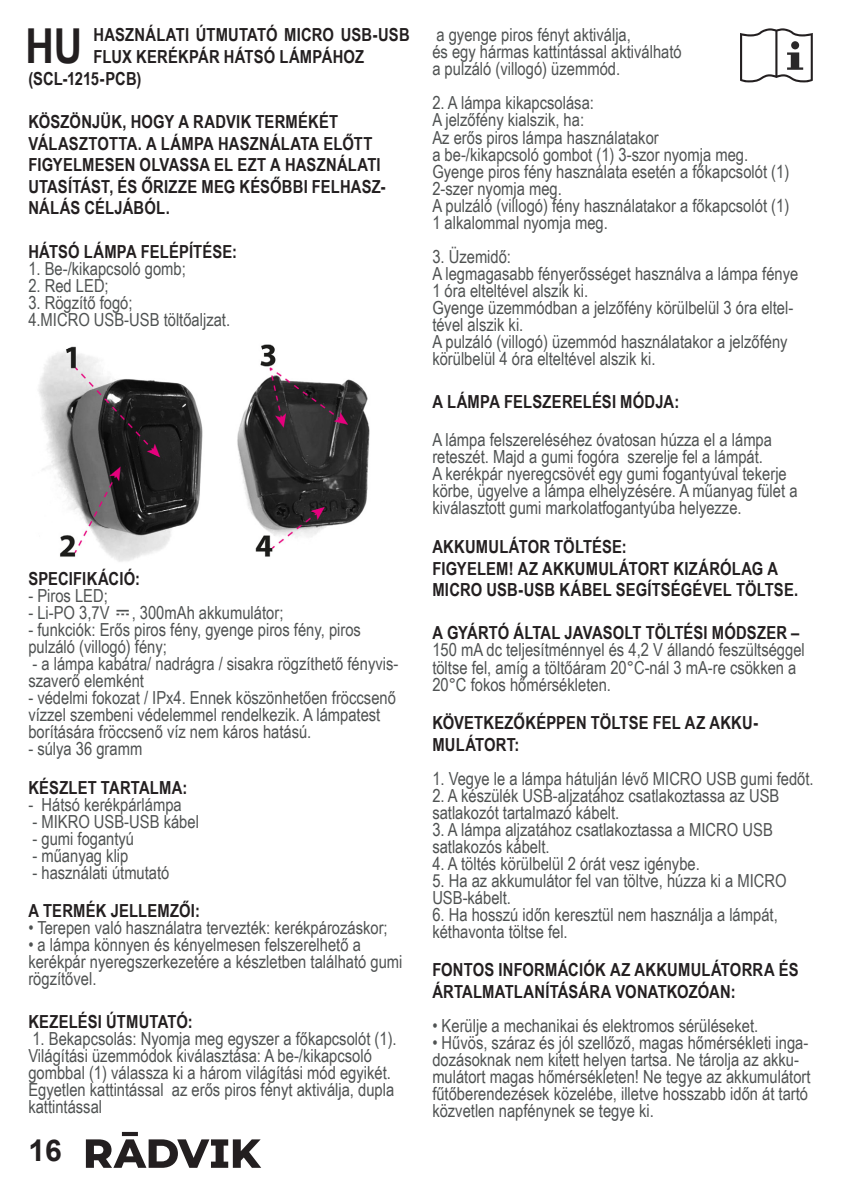
<style>
.page{position:relative;width:842px;height:1191px;background:#fff}
.page>*{position:absolute;margin:0;border:0;box-sizing:border-box;transform-origin:0 0}
.Zwykły_akapit{font:700 48.2px "Arial Narrow";color:#231f20}
.t1{font:700 30px "Arial";color:#231f20}
.t2{font:18px/17px "Arial Narrow";color:#4f5252}
.Zwykły_akapit-2{font:700 18px/21.6px "Arial Narrow";letter-spacing:.01em;color:#231f20}
.s1{font-weight:700;color:#231f20}
</style>
<div class="page">
<img style="left:38px;top:344px;width:332px;height:218px">
<svg style="left:740px;top:28px;width:73px;height:54px"></svg>
<svg style="left:86px;top:1132px;width:175px;height:35px"></svg>
<p class="Zwykły_akapit" style="left:26px;top:10px;width:58px">HU</p>
<p class="Zwykły_akapit-2" style="left:93px;top:23px;width:318px">HASZNÁLATI ÚTMUTATÓ MICRO USB-USB<br>FLUX KERÉKPÁR HÁTSÓ LÁMPÁHOZ</p>
<p class="Zwykły_akapit-2" style="left:28px;top:67px;width:115px">(SCL-1215-PCB)</p>
<p class="Zwykły_akapit-2" style="left:28px;top:110px;width:359px">KÖSZÖNJÜK, HOGY A RADVIK TERMÉKÉT VÁLASZTOTTA. A LÁMPA HASZNÁLATA ELŐTT FIGYELMESEN OLVASSA EL EZT A HASZNÁLATI UTASÍTÁST, ÉS ŐRIZZE MEG KÉSŐBBI FELHASZ-NÁLÁS CÉLJÁBÓL.</p>
<p class="Zwykły_akapit-2" style="left:28px;top:239px;width:210px">HÁTSÓ LÁMPA FELÉPÍTÉSE:</p>
<p class="t2" style="left:28px;top:259px;width:159px">1. Be-/kikapcsoló gomb;</p>
<p class="t2" style="left:28px;top:276px;width:82px">2. Red LED;</p>
<p class="t2" style="left:28px;top:293px;width:106px">3. Rögzítő fogó;</p>
<p class="t2" style="left:28px;top:310px;width:203px">4.MICRO USB-USB töltőaljzat.</p>
<p class="Zwykły_akapit-2" style="left:28px;top:567px;width:113px">SPECIFIKÁCIÓ:</p>
<p class="t2" style="left:28px;top:586px;width:81px">- Piros LED;</p>
<p class="t2" style="left:28px;top:603px;width:257px">- Li-PO 3,7V , 300mAh akkumulátor;</p>
<p class="t2" style="left:28px;top:620px;width:334px">- funkciók: Erős piros fény, gyenge piros fény, piros pulzáló (villogó) fény;</p>
<p class="t2" style="left:28px;top:654px;width:372px">- a lámpa kabátra/ nadrágra / sisakra rögzíthető fényvis&shy;szaverő elemként</p>
<p class="t2" style="left:28px;top:688px;width:369px">- védelmi fokozat / IPx4. Ennek köszönhetően fröccsenő vízzel szembeni védelemmel rendelkezik. A lámpatest borítására fröccsenő víz nem káros hatású.</p>
<p class="t2" style="left:28px;top:739px;width:116px">- súlya 36 gramm</p>
<p class="Zwykły_akapit-2" style="left:28px;top:775px;width:161px">KÉSZLET TARTALMA:</p>
<p class="t2" style="left:28px;top:795px;width:155px">- Hátsó kerékpárlámpa</p>
<p class="t2" style="left:32px;top:812px;width:168px">- MIKRO USB-USB kábel</p>
<p class="t2" style="left:32px;top:829px;width:103px">- gumi fogantyú</p>
<p class="t2" style="left:32px;top:846px;width:97px">- műanyag klip</p>
<p class="t2" style="left:32px;top:863px;width:139px">- használati útmutató</p>
<p class="Zwykły_akapit-2" style="left:28px;top:899px;width:173px">A TERMÉK JELLEMZŐI:</p>
<p class="t2" style="left:28px;top:918px;width:361px">• Terepen való használatra tervezték: kerékpározáskor;</p>
<p class="t2" style="left:28px;top:935px;width:376px">• a lámpa könnyen és kényelmesen felszerelhető a kerékpár nyeregszerkezetére a készletben található gumi rögzítővel.</p>
<p class="Zwykły_akapit-2" style="left:28px;top:1010px;width:166px">KEZELÉSI ÚTMUTATÓ:</p>
<p class="t2" style="left:32px;top:1030px;width:366px">1. Bekapcsolás: Nyomja meg egyszer a főkapcsolót (1).</p>
<p class="t2" style="left:28px;top:1047px;width:367px">Világítási üzemmódok kiválasztása: A be-/kikapcsoló gombbal (1) válassza ki a három világítási mód egyikét.<br>Egyetlen kattintással az erős piros fényt aktiválja, dupla kattintással</p>
<h2 class="t1" style="left:28px;top:1129px;width:35px">16</h2>
<p class="t2" style="left:436px;top:26px;width:196px">a gyenge piros fényt aktiválja,</p>
<p class="t2" style="left:432px;top:43px;width:251px">és egy hármas kattintással aktiválható</p>
<p class="t2" style="left:432px;top:60px;width:189px">a pulzáló (villogó) üzemmód.</p>
<p class="t2" style="left:432px;top:94px;width:163px">2. A lámpa kikapcsolása:</p>
<p class="t2" style="left:432px;top:111px;width:153px">A jelzőfény kialszik, ha:</p>
<p class="t2" style="left:432px;top:128px;width:228px">Az erős piros lámpa használatakor</p>
<p class="t2" style="left:432px;top:145px;width:317px">a be-/kikapcsoló gombot (1) 3-szor nyomja meg.</p>
<p class="t2" style="left:432px;top:162px;width:358px">Gyenge piros fény használata esetén a főkapcsolót (1)</p>
<p class="t2" style="left:432px;top:179px;width:131px">2-szer nyomja meg.</p>
<p class="t2" style="left:432px;top:196px;width:358px">A pulzáló (villogó) fény használatakor a főkapcsolót (1)</p>
<p class="t2" style="left:432px;top:213px;width:177px">1 alkalommal nyomja meg.</p>
<p class="t2" style="left:432px;top:247px;width:80px">3. Üzemidő:</p>
<p class="t2" style="left:432px;top:264px;width:367px">A legmagasabb fényerősséget használva a lámpa fénye</p>
<p class="t2" style="left:432px;top:281px;width:157px">1 óra elteltével alszik ki.</p>
<p class="t2" style="left:432px;top:298px;width:363px">Gyenge üzemmódban a jelzőfény körülbelül 3 óra eltel&shy;tével alszik ki.</p>
<p class="t2" style="left:432px;top:332px;width:357px">A pulzáló (villogó) üzemmód használatakor a jelzőfény körülbelül 4 óra elteltével alszik ki.</p>
<p class="Zwykły_akapit-2" style="left:432px;top:390px;width:248px">A LÁMPA FELSZERELÉSI MÓDJA:</p>
<p class="t2" style="left:432px;top:431px;width:341px">A lámpa felszereléséhez óvatosan húzza el a lámpa reteszét. Majd a gumi fogóra szerelje fel a lámpát.</p>
<p class="t2" style="left:432px;top:465px;width:367px">A kerékpár nyeregcsövét egy gumi fogantyúval tekerje körbe, ügyelve a lámpa elhelyzésére. A műanyag fület a kiválasztott gumi markolatfogantyúba helyezze.</p>
<p class="Zwykły_akapit-2" style="left:432px;top:535px;width:196px">AKKUMULÁTOR TÖLTÉSE:</p>
<p class="Zwykły_akapit-2" style="left:432px;top:556px;width:367px">FIGYELEM! AZ AKKUMULÁTORT KIZÁRÓLAG A<br>MICRO USB-USB KÁBEL SEGÍTSÉGÉVEL TÖLTSE.</p>
<p class="t2" style="left:432px;top:624px;width:374px"><span class="s1">A GYÁRTÓ ÁLTAL JAVASOLT TÖLTÉSI MÓDSZER – </span>150 mA dc teljesítménnyel és 4,2 V állandó feszültséggel töltse fel, amíg a töltőáram 20°C-nál 3 mA-re csökken a 20°C fokos hőmérsékleten.</p>
<p class="Zwykły_akapit-2" style="left:432px;top:711px;width:327px">KÖVETKEZŐKÉPPEN TÖLTSE FEL AZ AKKU-<br>MULÁTORT:</p>
<p class="t2" style="left:432px;top:769px;width:383px">1. Vegye le a lámpa hátulján lévő MICRO USB gumi fedőt.</p>
<p class="t2" style="left:432px;top:786px;width:349px">2. A készülék USB-aljzatához csatlakoztassa az USB satlakozót tartalmazó kábelt.</p>
<p class="t2" style="left:432px;top:820px;width:342px">3. A lámpa aljzatához csatlakoztassa a MICRO USB satlakozós kábelt.</p>
<p class="t2" style="left:432px;top:854px;width:269px">4. A töltés körülbelül 2 órát vesz igénybe.</p>
<p class="t2" style="left:432px;top:871px;width:356px">5. Ha az akkumulátor fel van töltve, húzza ki a MICRO<br>USB-kábelt.</p>
<p class="t2" style="left:432px;top:905px;width:347px">6. Ha hosszú időn keresztül nem használja a lámpát, kéthavonta töltse fel.</p>
<p class="Zwykły_akapit-2" style="left:432px;top:958px;width:368px">FONTOS INFORMÁCIÓK AZ AKKUMULÁTORRA ÉS<br>ÁRTALMATLANÍTÁSÁRA VONATKOZÓAN:</p>
<p class="t2" style="left:432px;top:1016px;width:327px">• Kerülje a mechanikai és elektromos sérüléseket.</p>
<p class="t2" style="left:432px;top:1033px;width:380px">• Hűvös, száraz és jól szellőző, magas hőmérsékleti inga&shy;dozásoknak nem kitett helyen tartsa. Ne tárolja az akku&shy;mulátort magas hőmérsékleten! Ne tegye az akkumulátort fűtőberendezések közelébe, illetve hosszabb időn át tartó közvetlen napfénynek se tegye ki.</p>
</div>
